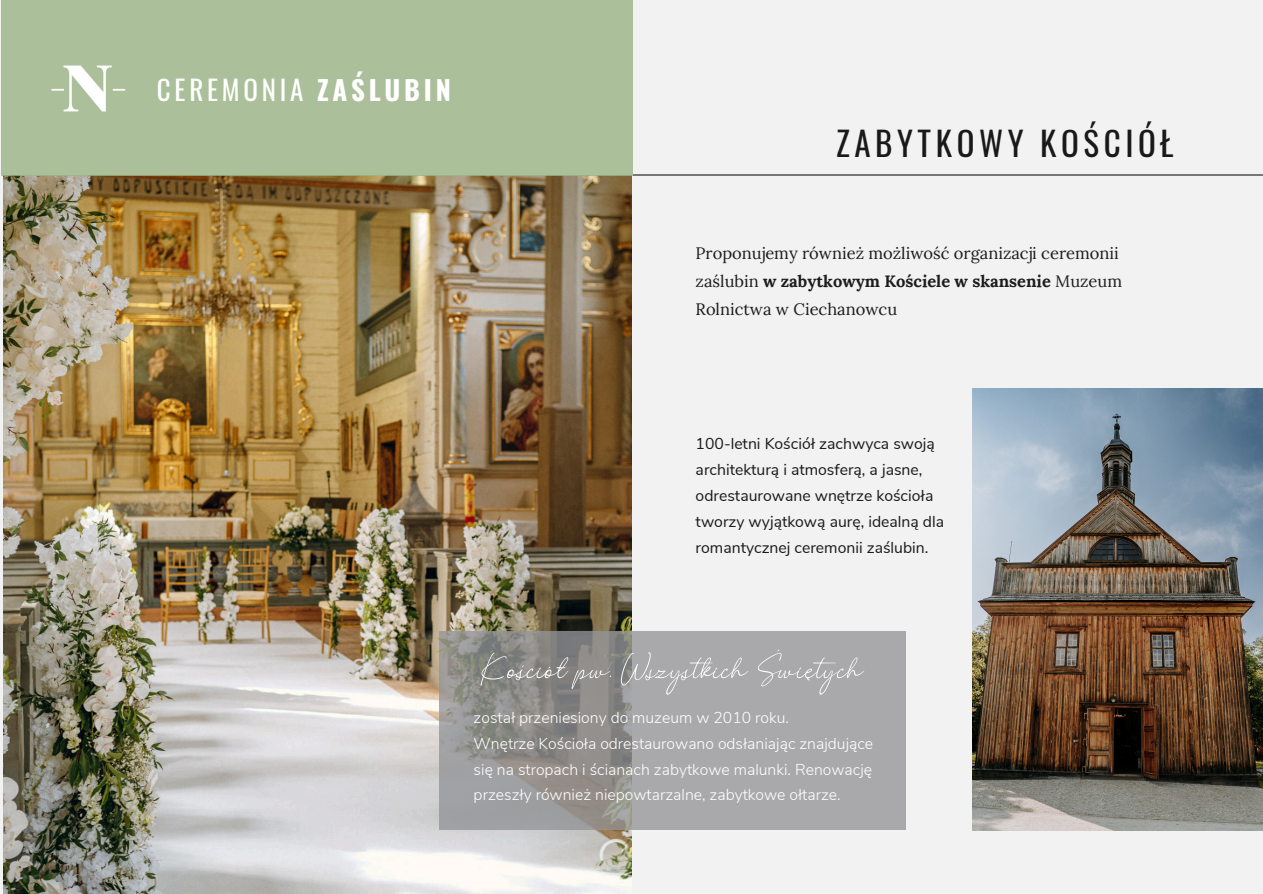
<style>
.page{position:relative;width:1263px;height:894px;background:#fff}
.page>*{position:absolute;margin:0;border:0;box-sizing:border-box;transform-origin:0 0}
.t1{font:67.5px "The Bigmaker";color:#fff}
.t2{font:33px "Oswald";letter-spacing:.14em;color:#191919}
.t3{font:27px "Oswald";letter-spacing:.14em;color:#fff}
.t4{font:16.5px/28.2px "Lora";color:#1c1c1c}
.t5{font:300 15.75px/25.8px "Nunito Sans";color:#fff;text-align:justify}
.t6{font:15.75px/25.8px "Nunito Sans";color:#191919}
.s1{font-weight:700}
</style>
<div class="page">
<div style="left:0;top:0;width:1263px;height:893px;background:#f2f2f2"></div>
<img style="left:3px;top:175px;width:629px;height:718px">
<hr style="left:633px;top:174px;width:630px;height:1px;background:#191919">
<img style="left:973px;top:388px;width:290px;height:441px">
<div style="left:2px;top:0;width:631px;height:175px;background:#abc09a"></div>
<img style="left:51px;top:65px;width:75px;height:47px">
<svg style="left:439px;top:631px;width:466px;height:199px;background:#9e9e9f"></svg>
<p class="t3" style="left:157px;top:69px;width:295px">CEREMONIA <span class="s1">ZAŚLUBIN</span></p>
<p class="t2" style="left:836px;top:118px;width:339px">ZABYTKOWY KOŚCIÓŁ</p>
<p class="t4" style="left:696px;top:239px;width:428px">Proponujemy również możliwość organizacji ceremonii zaślubin <span class="s1">w zabytkowym Kościele w skansenie</span> Muzeum<br>Rolnictwa w Ciechanowcu</p>
<p class="t6" style="left:696px;top:431px;width:250px">100-letni Kościół zachwyca swoją architekturą i atmosferą, a jasne, odrestaurowane wnętrze kościoła tworzy wyjątkową aurę, idealną dla romantycznej ceremonii zaślubin.</p>
<p class="t1" style="left:480px;top:637px;width:385px">Kościół pw. Wszystkich Świętych</p>
<h1 class="t5" style="left:474px;top:704px;width:317px">został przeniesiony do muzeum w 2010 roku.</h1>
<p class="t5" style="left:474px;top:730px;width:401px">Wnętrze Kościoła odrestaurowano odsłaniając znajdujące się na stropach i ścianach zabytkowe malunki. Renowację przeszły również niepowtarzalne, zabytkowe ołtarze.</p>
</div>
